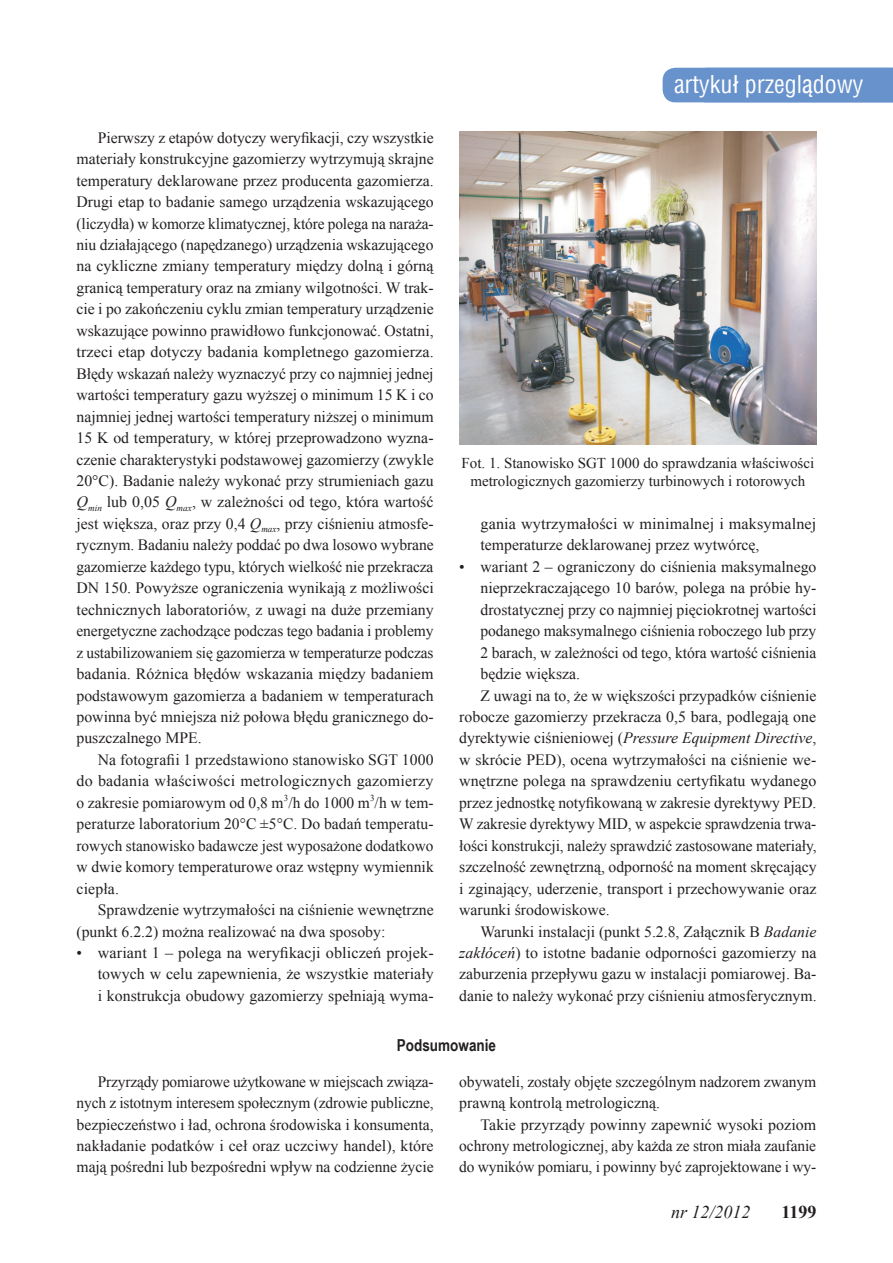
<style>
.page{position:relative;width:893px;height:1263px;background:#fff}
.page>*{position:absolute;margin:0;border:0;box-sizing:border-box;transform-origin:0 0}
.t1{font:24px "Switzerland Condensed";color:#fff}
.t2{font:italic 18px "Times New Roman";color:#231f20}
.t3{font:700 18px "Times New Roman";color:#231f20}
.t4{font:700 16.5px "Arial Narrow";color:#231f20}
.t5{font:15.75px/21.5px "Times New Roman";color:#231f20;text-align:justify}
.t6{font:italic 15.75px "Times New Roman";color:#231f20}
.t7{font:15px/18px "Times New Roman";color:#231f20;text-align:center}
.s1{font-style:italic}
.s2{font-style:normal}
</style>
<div class="page">
<div style="left:663px;top:68px;width:230px;height:34px;background:#6892cc"></div>
<img style="left:459px;top:132px;width:357px;height:313px">
<p class="t5" style="left:77px;top:127px;width:359px;text-indent:21px">Pierwszy z etapów dotyczy weryfikacji, czy wszystkie materiały konstrukcyjne gazomierzy wytrzymują skrajne temperatury deklarowane przez producenta gazomierza.<br>Drugi etap to badanie samego urządzenia wskazującego (liczydła) w komorze klimatycznej, które polega na naraża&shy;niu działającego (napędzanego) urządzenia wskazującego na cykliczne zmiany temperatury między dolną i górną granicą temperatury oraz na zmiany wilgotności. W trak&shy;cie i po zakończeniu cyklu zmian temperatury urządzenie wskazujące powinno prawidłowo funkcjonować. Ostatni, trzeci etap dotyczy badania kompletnego gazomierza.<br>Błędy wskazań należy wyznaczyć przy co najmniej jednej wartości temperatury gazu wyższej o minimum 15 K i co najmniej jednej wartości temperatury niższej o minimum 15 K od temperatury, w której przeprowadzono wyzna&shy;czenie charakterystyki podstawowej gazomierzy (zwykle 20°C). Badanie należy wykonać przy strumieniach gazu <span class="s1">Q</span><sub>min</sub> lub 0,05 <span class="s1">Q</span><sub>max</sub>, w zależności od tego, która wartość jest większa, oraz przy 0,4 <span class="s1">Q</span><sub>max</sub>, przy ciśnieniu atmosfe&shy;rycznym. Badaniu należy poddać po dwa losowo wybrane gazomierze każdego typu, których wielkość nie przekracza DN 150. Powyższe ograniczenia wynikają z możliwości technicznych laboratoriów, z uwagi na duże przemiany energetyczne zachodzące podczas tego badania i problemy z ustabilizowaniem się gazomierza w temperaturze podczas badania. Różnica błędów wskazania między badaniem podstawowym gazomierza a badaniem w temperaturach powinna być mniejsza niż połowa błędu granicznego do&shy;puszczalnego MPE.</p>
<p class="t5" style="left:77px;top:749px;width:359px;text-indent:21px">Na fotografii 1 przedstawiono stanowisko SGT 1000 do badania właściwości metrologicznych gazomierzy o zakresie pomiarowym od 0,8 m<sup>3</sup>/h do 1000 m<sup>3</sup>/h w tem&shy;peraturze laboratorium 20°C ±5°C. Do badań temperatu&shy;rowych stanowisko badawcze jest wyposażone dodatkowo w dwie komory temperaturowe oraz wstępny wymiennik ciepła.</p>
<p class="t5" style="left:77px;top:899px;width:359px;text-indent:21px">Sprawdzenie wytrzymałości na ciśnienie wewnętrzne (punkt 6.2.2) można realizować na dwa sposoby:</p>
<p class="t5" style="left:98px;top:942px;width:337px;text-indent:-21px">• wariant 1 – polega na weryfikacji obliczeń projek&shy;towych w celu zapewnienia, że wszystkie materiały i konstrukcja obudowy gazomierzy spełniają wyma-</p>
<h1 class="t1" style="left:674px;top:70px;width:191px">artykuł przeglądowy</h1>
<h1 class="t1" style="left:708px;top:70px;width:77px">artykuły</h1>
<p class="t7" style="left:461px;top:454px;width:354px">Fot. 1. Stanowisko SGT 1000 do sprawdzania właściwości metrologicznych gazomierzy turbinowych i rotorowych</p>
<p class="t5" style="left:480px;top:513px;width:337px">gania wytrzymałości w minimalnej i maksymalnej temperaturze deklarowanej przez wytwórcę,</p>
<p class="t5" style="left:459px;top:556px;width:359px">• wariant 2 – ograniczony do ciśnienia maksymalnego</p>
<p class="t5" style="left:480px;top:577px;width:337px">nieprzekraczającego 10 barów, polega na próbie hy-</p>
<p class="t5" style="left:480px;top:598px;width:338px">drostatycznej przy co najmniej pięciokrotnej wartości</p>
<p class="t5" style="left:480px;top:620px;width:337px">podanego maksymalnego ciśnienia roboczego lub przy</p>
<p class="t5" style="left:480px;top:641px;width:337px">2 barach, w zależności od tego, która wartość ciśnienia</p>
<p class="t5" style="left:480px;top:663px;width:101px">będzie większa.</p>
<p class="t5" style="left:480px;top:684px;width:337px">Z uwagi na to, że w większości przypadków ciśnienie</p>
<p class="t5" style="left:459px;top:706px;width:358px">robocze gazomierzy przekracza 0,5 bara, podlegają one</p>
<p class="t6" style="left:459px;top:727px;width:359px"><span class="s2">dyrektywie ciśnieniowej (</span>Pressure Equipment Directive<span class="s2">,</span></p>
<p class="t5" style="left:459px;top:749px;width:359px">w skrócie PED), ocena wytrzymałości na ciśnienie we-</p>
<p class="t5" style="left:459px;top:770px;width:359px">wnętrzne polega na sprawdzeniu certyfikatu wydanego</p>
<p class="t5" style="left:459px;top:791px;width:359px">przez jednostkę notyfikowaną w zakresie dyrektywy PED.</p>
<p class="t5" style="left:459px;top:813px;width:359px">W zakresie dyrektywy MID, w aspekcie sprawdzenia trwa-</p>
<p class="t5" style="left:459px;top:834px;width:359px">łości konstrukcji, należy sprawdzić zastosowane materiały,</p>
<p class="t5" style="left:459px;top:856px;width:359px">szczelność zewnętrzną, odporność na moment skręcający</p>
<p class="t5" style="left:459px;top:877px;width:359px">i zginający, uderzenie, transport i przechowywanie oraz</p>
<p class="t5" style="left:459px;top:899px;width:152px">warunki środowiskowe.</p>
<p class="t5" style="left:480px;top:920px;width:337px">Warunki instalacji (punkt 5.2.8, Załącznik B <span class="s1">Badanie</span></p>
<p class="t5" style="left:459px;top:942px;width:359px"><span class="s1">zakłóceń</span>) to istotne badanie odporności gazomierzy na</p>
<p class="t5" style="left:459px;top:963px;width:359px">zaburzenia przepływu gazu w instalacji pomiarowej. Ba-</p>
<p class="t5" style="left:459px;top:985px;width:359px">danie to należy wykonać przy ciśnieniu atmosferycznym.</p>
<p class="t4" style="left:397px;top:1032px;width:101px">Podsumowanie</p>
<p class="t5" style="left:77px;top:1070px;width:359px;text-indent:21px">Przyrządy pomiarowe użytkowane w miejscach związa&shy;nych z istotnym interesem społecznym (zdrowie publiczne, bezpieczeństwo i ład, ochrona środowiska i konsumenta, nakładanie podatków i ceł oraz uczciwy handel), które mają pośredni lub bezpośredni wpływ na codzienne życie</p>
<p class="t5" style="left:459px;top:1070px;width:359px">obywateli, zostały objęte szczególnym nadzorem zwanym prawną kontrolą metrologiczną.</p>
<p class="t5" style="left:459px;top:1113px;width:359px;text-indent:21px">Takie przyrządy powinny zapewnić wysoki poziom ochrony metrologicznej, aby każda ze stron miała zaufanie do wyników pomiaru, i powinny być zaprojektowane i wy-</p>
<p class="t2" style="left:671px;top:1200px;width:81px">nr 12/2012</p>
<p class="t3" style="left:781px;top:1199px;width:37px">1199</p>
</div>
